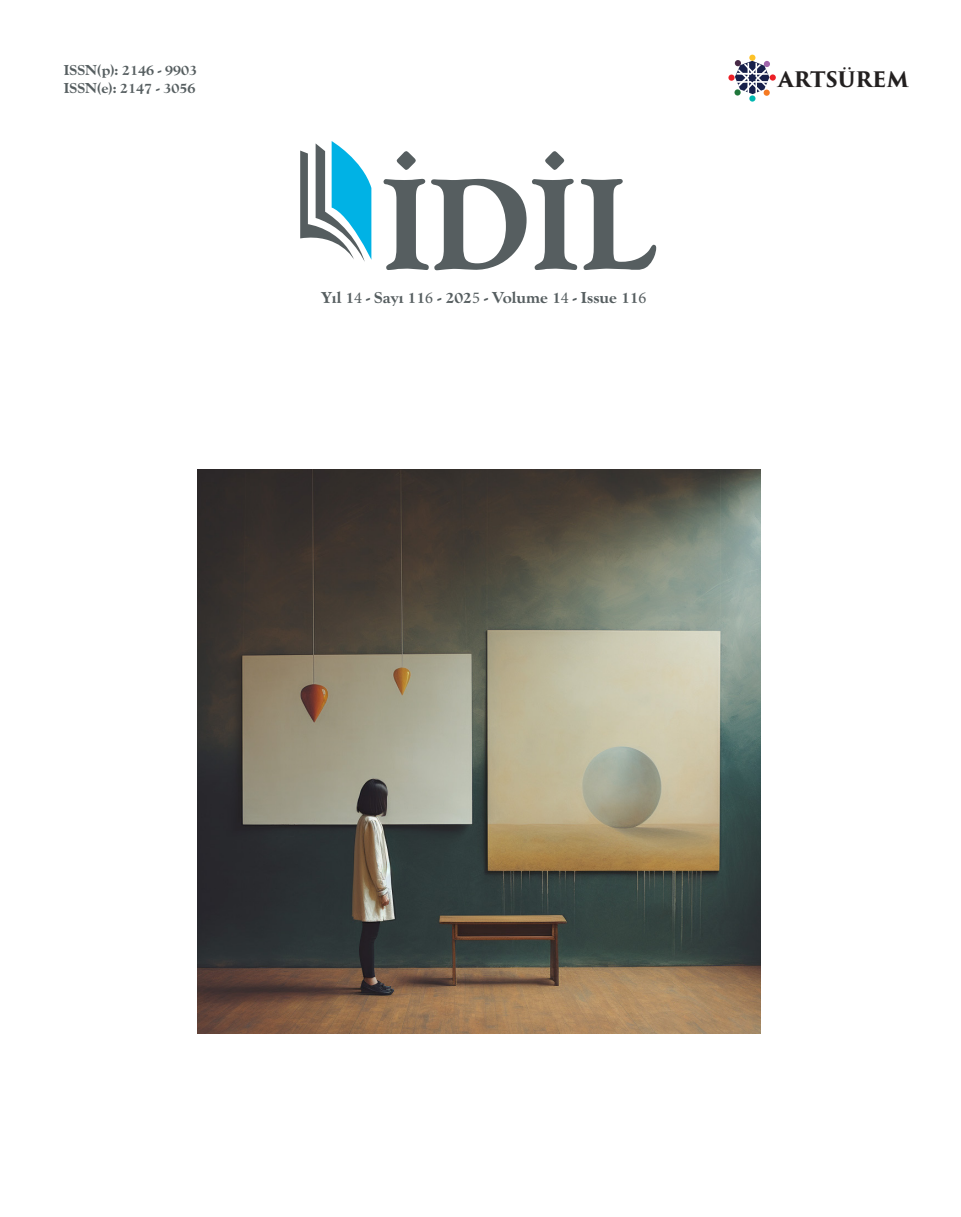
<style>
.page{position:relative;width:961px;height:1217px;background:#fff}
.page>*{position:absolute;margin:0;border:0;box-sizing:border-box;transform-origin:0 0}
.t1{font:700 20.85px "Trajan Pro 3";letter-spacing:-.005em;color:#232020}
.t2{font:700 expanded 16.5px "Goudy Old Sty";color:#565e60}
.t3{font:700 expanded 15px/18px "Goudy Old Sty";color:#565e60}
.s1{font-family:"Minion Pro";font-weight:400;font-stretch:normal}
</style>
<div class="page">
<svg style="left:300px;top:141px;width:71px;height:121px"></svg>
<svg style="left:397px;top:151px;width:19px;height:19px"></svg>
<svg style="left:545px;top:151px;width:19px;height:19px"></svg>
<svg style="left:384px;top:179px;width:272px;height:91px"></svg>
<div style="left:728px;top:75px;width:7px;height:6px;background:#ec1f26;border-radius:50%"></div>
<div style="left:749px;top:95px;width:6px;height:7px;background:#00b7b1;border-radius:50%"></div>
<div style="left:770px;top:74px;width:6px;height:7px;background:#ec1f26;border-radius:50%"></div>
<svg style="left:735px;top:55px;width:35px;height:41px"></svg>
<img style="left:197px;top:469px;width:564px;height:564px">
<p class="t3" style="left:64px;top:61px;width:135px">ISSN(p): 2146 - 9903<br>ISSN(e): 2147 - 3056</p>
<p class="t2" style="left:321px;top:288px;width:327px">Yıl 1<span class="s1">4</span> - Sayı 11<span class="s1">6</span> - 202<span class="s1">5</span> - Volume 1<span class="s1">4</span> - Issue 11<span class="s1">6</span></p>
<p class="t1" style="left:778px;top:64px;width:132px">ARTSÜREM</p>
</div>
